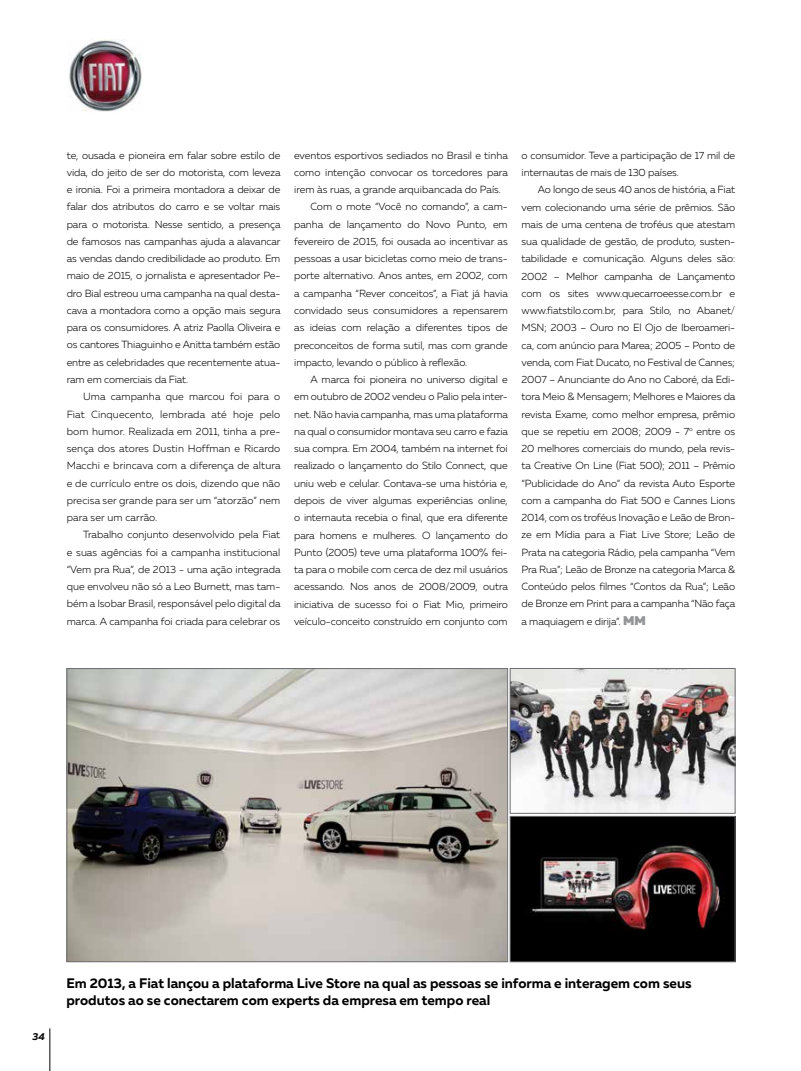
<style>
.page{position:relative;width:801px;height:1071px;background:#fff}
.page>*{position:absolute;margin:0;border:0;box-sizing:border-box;transform-origin:0 0}
.t1{font:700 13.75px/17.2px "Muller";color:#000}
.t2{font:300 10.38px/17.2px "Muller";letter-spacing:-.01em;color:#000;text-align:justify}
.t3{font:italic 700 10px "Muller";color:#000}
.s1{font-weight:900;font-size:12.62px;color:#939598}
.s2{font-size:10.38px}
</style>
<div class="page">
<hr style="left:800px;top:0;width:1px;height:1070px;background:#e6e7e8">
<hr style="left:50px;top:1028px;width:1px;height:42px;background:#000">
<img style="left:69px;top:670px;width:437px;height:289px">
<div style="left:67px;top:668px;width:441px;height:293px;border:1px solid #6d6e71"></div>
<img style="left:512px;top:818px;width:221px;height:141px">
<div style="left:510px;top:816px;width:225px;height:145px;border:1px solid #6d6e71"></div>
<img style="left:512px;top:670px;width:221px;height:141px">
<div style="left:510px;top:668px;width:225px;height:145px;border:1px solid #6d6e71"></div>
<img style="left:69px;top:39px;width:73px;height:73px">
<p class="t2" style="left:67px;top:146px;width:215px">te, ousada e pioneira em falar sobre estilo de vida, do jeito de ser do motorista, com leveza e ironia. Foi a primeira montadora a deixar de falar dos atributos do carro e se voltar mais para o motorista. Nesse sentido, a presença de famosos nas campanhas ajuda a alavancar as vendas dando credibilidade ao produto. Em maio de 2015, o jornalista e apresentador Pe&shy;dro Bial estreou uma campanha na qual desta&shy;cava a montadora como a opção mais segura para os consumidores. A atriz Paolla Oliveira e os cantores Thiaguinho e Anitta também estão entre as celebridades que recentemente atua&shy;ram em comerciais da Fiat.</p>
<p class="t2" style="left:67px;top:388px;width:215px;text-indent:16px">Uma campanha que marcou foi para o Fiat Cinquecento, lembrada até hoje pelo bom humor. Realizada em 2011, tinha a pre&shy;sença dos atores Dustin Hoffman e Ricardo Macchi e brincava com a diferença de altura e de currículo entre os dois, dizendo que não precisa ser grande para ser um “atorzão” nem para ser um carrão.</p>
<p class="t2" style="left:67px;top:526px;width:215px;text-indent:16px">Trabalho conjunto desenvolvido pela Fiat e suas agências foi a campanha institucional “Vem pra Rua”, de 2013 - uma ação integrada que envolveu não só a Leo Burnett, mas tam&shy;bém a Isobar Brasil, responsável pelo digital da marca. A campanha foi criada para celebrar os</p>
<p class="t2" style="left:294px;top:146px;width:215px">eventos esportivos sediados no Brasil e tinha</p>
<p class="t2" style="left:294px;top:163px;width:215px">como intenção convocar os torcedores para</p>
<p class="t2" style="left:294px;top:181px;width:208px">irem às ruas, a grande arquibancada do País.</p>
<p class="t2" style="left:310px;top:198px;width:199px">Com o mote “Você no comando”, a cam-</p>
<p class="t2" style="left:294px;top:215px;width:215px">panha de lançamento do Novo Punto, em</p>
<p class="t2" style="left:294px;top:232px;width:215px">fevereiro de 2015, foi ousada ao incentivar as</p>
<p class="t2" style="left:294px;top:250px;width:215px">pessoas a usar bicicletas como meio de trans-</p>
<p class="t2" style="left:294px;top:267px;width:215px">porte alternativo. Anos antes, em 2002, com</p>
<p class="t2" style="left:294px;top:284px;width:215px">a campanha “Rever conceitos”, a Fiat já havia</p>
<p class="t2" style="left:294px;top:301px;width:215px">convidado seus consumidores a repensarem</p>
<p class="t2" style="left:294px;top:319px;width:215px">as ideias com relação a diferentes tipos de</p>
<p class="t2" style="left:294px;top:336px;width:215px">preconceitos de forma sutil, mas com grande</p>
<p class="t2" style="left:294px;top:353px;width:175px">impacto, levando o público à reflexão.</p>
<p class="t2" style="left:310px;top:370px;width:199px">A marca foi pioneira no universo digital e</p>
<p class="t2" style="left:294px;top:388px;width:215px">em outubro de 2002 vendeu o Palio pela inter-</p>
<p class="t2" style="left:294px;top:405px;width:215px">net. Não havia campanha, mas uma plataforma</p>
<p class="t2" style="left:294px;top:422px;width:215px">na qual o consumidor montava seu carro e fazia</p>
<p class="t2" style="left:294px;top:439px;width:215px">sua compra. Em 2004, também na internet foi</p>
<p class="t2" style="left:294px;top:457px;width:215px">realizado o lançamento do Stilo Connect, que</p>
<p class="t2" style="left:294px;top:474px;width:215px">uniu web e celular. Contava-se uma história e,</p>
<p class="t2" style="left:294px;top:491px;width:215px">depois de viver algumas experiências online,</p>
<p class="t2" style="left:294px;top:508px;width:215px">o internauta recebia o final, que era diferente</p>
<p class="t2" style="left:294px;top:526px;width:215px">para homens e mulheres. O lançamento do</p>
<p class="t2" style="left:294px;top:543px;width:215px">Punto (2005) teve uma plataforma 100% fei-</p>
<p class="t2" style="left:294px;top:560px;width:215px">ta para o mobile com cerca de dez mil usuários</p>
<p class="t2" style="left:294px;top:577px;width:215px">acessando. Nos anos de 2008/2009, outra</p>
<p class="t2" style="left:294px;top:595px;width:215px">iniciativa de sucesso foi o Fiat Mio, primeiro</p>
<p class="t2" style="left:294px;top:612px;width:215px">veículo-conceito construído em conjunto com</p>
<p class="t2" style="left:521px;top:146px;width:215px">o consumidor. Teve a participação de 17 mil de internautas de mais de 130 países.</p>
<p class="t2" style="left:521px;top:181px;width:215px;text-indent:16px">Ao longo de seus 40 anos de história, a Fiat vem colecionando uma série de prêmios. São mais de uma centena de troféus que atestam sua qualidade de gestão, de produto, susten&shy;tabilidade e comunicação. Alguns deles são:<br>2002 – Melhor campanha de Lançamento com os sites www.quecarroeesse.com.br e www.fiatstilo.com.br, para Stilo, no Abanet/ MSN; 2003 – Ouro no El Ojo de Iberoameri&shy;ca, com anúncio para Marea; 2005 – Ponto de venda, com Fiat Ducato, no Festival de Cannes; 2007 – Anunciante do Ano no Caboré, da Edi&shy;tora Meio &amp; Mensagem; Melhores e Maiores da revista Exame, como melhor empresa, prêmio que se repetiu em 2008; 2009 - 7<sup>o</sup> entre os 20 melhores comerciais do mundo, pela revis&shy;ta Creative On Line (Fiat 500); 2011 – Prêmio “Publicidade do Ano” da revista Auto Esporte com a campanha do Fiat 500 e Cannes Lions 2014, com os troféus Inovação e Leão de Bron&shy;ze em Mídia para a Fiat Live Store; Leão de Prata na categoria Rádio, pela campanha “Vem Pra Rua”; Leão de Bronze na categoria Marca &amp; Conteúdo pelos filmes “Contos da Rua”; Leão de Bronze em Print para a campanha “Não faça a maquiagem e dirija”. <span class="s1">MM</span></p>
<h1 class="t1" style="left:66px;top:973px;width:627px">Em 2013, a Fiat lançou a plataforma Live Store na qual as pessoas se informa e interagem com seus produtos ao se conectarem com experts da empresa em tempo real</h1>
<p class="t3" style="left:33px;top:1029px;width:31px">34 <span class="s2">6</span></p>
</div>
